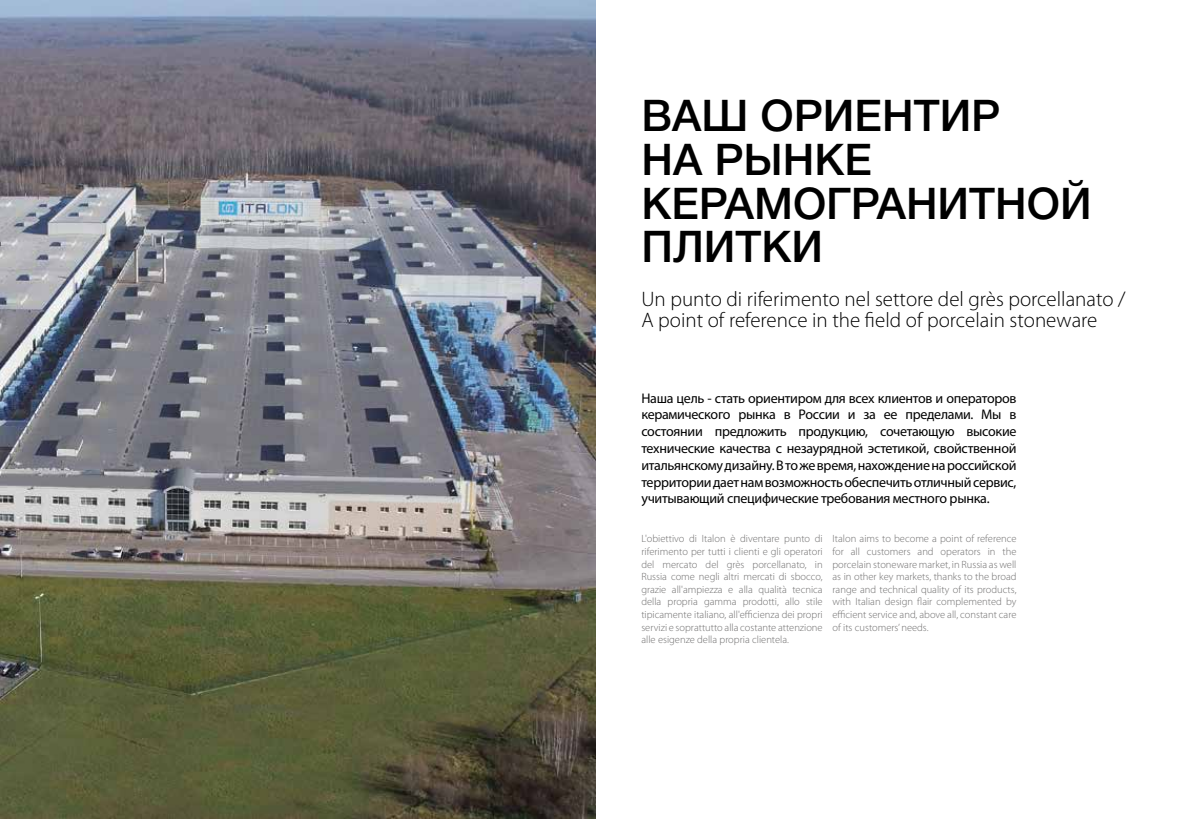
<style>
.page{position:relative;width:1191px;height:819px;background:#fff}
.page>*{position:absolute;margin:0;border:0;box-sizing:border-box;transform-origin:0 0}
.t1{font:500 43.75px/43.8px "Helvetica Neue Cyr";color:#000}
.t2{font:300 21px/21px "Myriad Pro";color:#000}
.t3{font:14px/16.8px "Myriad Pro";letter-spacing:-.02em;color:#000;text-align:justify}
.t4{font:300 10.5px/12.6px "Myriad Pro";color:#706f6f;text-align:justify}
</style>
<div class="page">
<img style="left:0;top:0;width:595px;height:819px">
<h1 class="t1" style="left:641px;top:94px;width:452px">ВАШ ОРИЕНТИР<br>НА РЫНКЕ<br>КЕРАМОГРАНИТНОЙ<br>ПЛИТКИ</h1>
<h2 class="t2" style="left:641px;top:290px;width:485px">Un punto di riferimento nel settore del grès porcellanato /<br>A point of reference in the field of porcelain stoneware</h2>
<p class="t3" style="left:641px;top:390px;width:376px">Наша цель - стать ориентиром для всех клиентов и операторов керамического рынка в России и за ее пределами. Мы в состоянии предложить продукцию, сочетающую высокие технические качества с незаурядной эстетикой, свойственной итальянскому дизайну. В то же время, нахождение на российской территории дает нам возможность обеспечить отличный сервис, учитывающий специфические требования местного рынка.</p>
<p class="t4" style="left:641px;top:533px;width:183px">L'obiettivo di Italon è diventare punto di riferimento per tutti i clienti e gli operatori del mercato del grès porcellanato, in Russia come negli altri mercati di sbocco, grazie all'ampiezza e alla qualità tecnica della propria gamma prodotti, allo stile tipicamente italiano, all'efficienza dei propri servizi e soprattutto alla costante attenzione alle esigenze della propria clientela.</p>
<p class="t4" style="left:832px;top:533px;width:185px">Italon aims to become a point of reference for all customers and operators in the porcelain stoneware market, in Russia as well as in other key markets, thanks to the broad range and technical quality of its products, with Italian design flair complemented by efficient service and, above all, constant care of its customers’ needs.</p>
</div>
